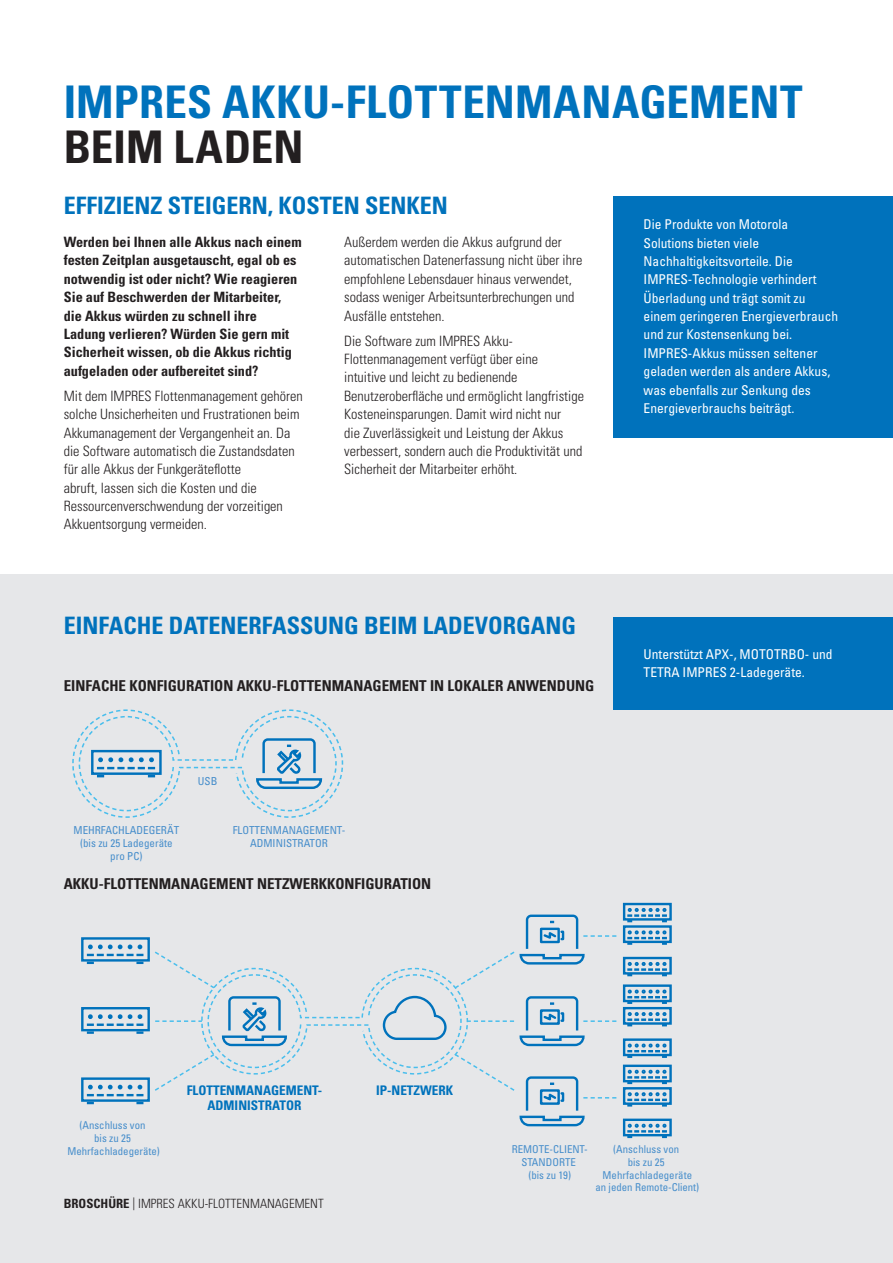
<style>
.page{position:relative;width:893px;height:1263px;background:#fff}
.page>*{position:absolute;margin:0;border:0;box-sizing:border-box;transform-origin:0 0}
.Body_Text{font:700 condensed 45px/45px "Univers LT Std";letter-spacing:.005em;color:#0072bc}
.Body_Text-2{font:700 condensed 24px "Univers LT Std";color:#0072bc}
.Body_Text-3{font:700 condensed 15px "Univers LT Std";color:#231f20}
.Body_Text-4{font:300 condensed 14.25px/18.3px "Univers LT Std";color:#231f20}
.Body_Text-5{font:700 condensed 14.25px/18.3px "Univers LT Std";color:#231f20}
.Body_Text-6{font:condensed 13.5px/18.3px "Univers LT Std";color:#fff}
.t1{font:700 condensed 13.2px/15.9px "Univers LT Std";color:#0072bc;text-align:center}
.t2{font:300 condensed 12.75px "Univers LT Std";color:#231f20}
.t3{font:condensed 10.95px/13.2px "Univers";color:#478ecb;text-align:center}
.t4{font:condensed 10.8px/12.9px "Univers LT Std";color:#478ecb;text-align:center}
.s1{color:#231f20}
.s2{font-weight:700}
</style>
<div class="page">
<div style="left:613px;top:197px;width:280px;height:241px;background:#0072bc"></div>
<div style="left:0;top:574px;width:893px;height:689px;background:#e6e7e9"></div>
<div style="left:613px;top:617px;width:280px;height:92px;background:#0072bc"></div>
<svg style="left:72px;top:709px;width:272px;height:109px"></svg>
<div style="left:81px;top:1007px;width:69px;height:24px;border:2px solid #0072bc"></div>
<svg style="left:87px;top:1014px;width:56px;height:20px"></svg>
<svg style="left:87px;top:962px;width:7px;height:2px"></svg>
<div style="left:81px;top:937px;width:69px;height:24px;border:2px solid #0072bc"></div>
<svg style="left:87px;top:944px;width:56px;height:12px"></svg>
<svg style="left:136px;top:962px;width:7px;height:2px"></svg>
<svg style="left:87px;top:1102px;width:7px;height:2px"></svg>
<div style="left:81px;top:1077px;width:69px;height:25px;border:2px solid #0072bc"></div>
<svg style="left:87px;top:1085px;width:56px;height:11px"></svg>
<svg style="left:136px;top:1102px;width:7px;height:2px"></svg>
<div style="left:623px;top:925px;width:49px;height:18px;border:2px solid #0072bc"></div>
<svg style="left:627px;top:930px;width:40px;height:15px"></svg>
<div style="left:623px;top:903px;width:49px;height:17px;border:2px solid #0072bc"></div>
<svg style="left:627px;top:908px;width:40px;height:14px"></svg>
<div style="left:623px;top:957px;width:49px;height:17px;border:2px solid #0072bc"></div>
<svg style="left:627px;top:962px;width:40px;height:14px"></svg>
<div style="left:623px;top:1007px;width:49px;height:18px;border:2px solid #0072bc"></div>
<svg style="left:627px;top:1012px;width:40px;height:14px"></svg>
<div style="left:623px;top:984px;width:49px;height:18px;border:2px solid #0072bc"></div>
<svg style="left:627px;top:989px;width:40px;height:15px"></svg>
<div style="left:623px;top:1038px;width:49px;height:18px;border:2px solid #0072bc"></div>
<svg style="left:627px;top:1043px;width:40px;height:15px"></svg>
<div style="left:623px;top:1087px;width:49px;height:18px;border:2px solid #0072bc"></div>
<svg style="left:627px;top:1092px;width:40px;height:14px"></svg>
<div style="left:623px;top:1064px;width:49px;height:18px;border:2px solid #0072bc"></div>
<svg style="left:627px;top:1070px;width:40px;height:14px"></svg>
<div style="left:623px;top:1118px;width:49px;height:18px;border:2px solid #0072bc"></div>
<svg style="left:627px;top:1124px;width:40px;height:14px"></svg>
<svg style="left:155px;top:914px;width:462px;height:213px"></svg>
<p class="Body_Text" style="left:64px;top:79px;width:740px">IMPRES AKKU-FLOTTENMANAGEMENT<br><span class="s1">BEIM LADEN</span></p>
<p class="Body_Text-2" style="left:64px;top:191px;width:386px">EFFIZIENZ STEIGERN, KOSTEN SENKEN</p>
<p class="Body_Text-5" style="left:64px;top:233px;width:239px">Werden bei Ihnen alle Akkus nach einem festen Zeitplan ausgetauscht, egal ob es notwendig ist oder nicht? Wie reagieren Sie auf Beschwerden der Mitarbeiter, die Akkus würden zu schnell ihre Ladung verlieren? Würden Sie gern mit Sicherheit wissen, ob die Akkus richtig aufgeladen oder aufbereitet sind?</p>
<p class="Body_Text-4" style="left:64px;top:387px;width:240px">Mit dem IMPRES Flottenmanagement gehören solche Unsicherheiten und Frustrationen beim Akkumanagement der Vergangenheit an. Da die Software automatisch die Zustandsdaten für alle Akkus der Funkgeräteflotte<br>abruft, lassen sich die Kosten und die Ressourcenverschwendung der vorzeitigen Akkuentsorgung vermeiden.</p>
<p class="Body_Text-4" style="left:344px;top:233px;width:240px">Außerdem werden die Akkus aufgrund der automatischen Datenerfassung nicht über ihre empfohlene Lebensdauer hinaus verwendet, sodass weniger Arbeitsunterbrechungen und Ausfälle entstehen.</p>
<p class="Body_Text-4" style="left:344px;top:332px;width:241px">Die Software zum IMPRES Akku-Flottenmanagement verfügt über eine<br>intuitive und leicht zu bedienende Benutzeroberfläche und ermöglicht langfristige Kosteneinsparungen. Damit wird nicht nur<br>die Zuverlässigkeit und Leistung der Akkus verbessert, sondern auch die Produktivität und Sicherheit der Mitarbeiter erhöht.</p>
<p class="Body_Text-2" style="left:64px;top:611px;width:514px">EINFACHE DATENERFASSUNG BEIM LADEVORGANG</p>
<p class="Body_Text-3" style="left:64px;top:676px;width:532px">EINFACHE KONFIGURATION AKKU-FLOTTENMANAGEMENT IN LOKALER ANWENDUNG</p>
<p class="t3" style="left:74px;top:823px;width:107px">MEHRFACHLADEGERÄT (bis zu 25 Ladegeräte pro PC)</p>
<p class="t3" style="left:198px;top:774px;width:21px">USB</p>
<p class="t3" style="left:233px;top:823px;width:114px">FLOTTENMANAGEMENT-<br>ADMINISTRATOR</p>
<p class="Body_Text-3" style="left:64px;top:874px;width:369px">AKKU-FLOTTENMANAGEMENT NETZWERKKONFIGURATION</p>
<p class="Body_Text-6" style="left:644px;top:215px;width:196px">Die Produkte von Motorola<br>Solutions bieten viele<br>Nachhaltigkeitsvorteile. Die<br>IMPRES-Technologie verhindert<br>Überladung und trägt somit zu einem geringeren Energieverbrauch und zur Kostensenkung bei.<br>IMPRES-Akkus müssen seltener geladen werden als andere Akkus, was ebenfalls zur Senkung des<br>Energieverbrauchs beiträgt.</p>
<p class="Body_Text-6" style="left:644px;top:645px;width:190px">Unterstützt APX-, MOTOTRBO- und<br>TETRA IMPRES 2-Ladegeräte.</p>
<p class="t1" style="left:187px;top:1082px;width:137px">FLOTTENMANAGEMENT-<br>ADMINISTRATOR</p>
<p class="t1" style="left:376px;top:1082px;width:79px">IP-NETZWERK</p>
<p class="t4" style="left:67px;top:1118px;width:94px">(Anschluss von<br>bis zu 25<br>Mehrfachladegeräte)</p>
<p class="t2" style="left:64px;top:1196px;width:261px"><span class="s2">BROSCHÜRE</span> | IMPRES AKKU-FLOTTENMANAGEMENT</p>
<p class="t4" style="left:512px;top:1142px;width:78px">REMOTE-CLIENT-<br>STANDORTE<br>(bis zu 19)</p>
<p class="t4" style="left:595px;top:1142px;width:105px">(Anschluss von<br>bis zu 25<br>Mehrfachladegeräte<br>an jeden Remote-Client)</p>
</div>
